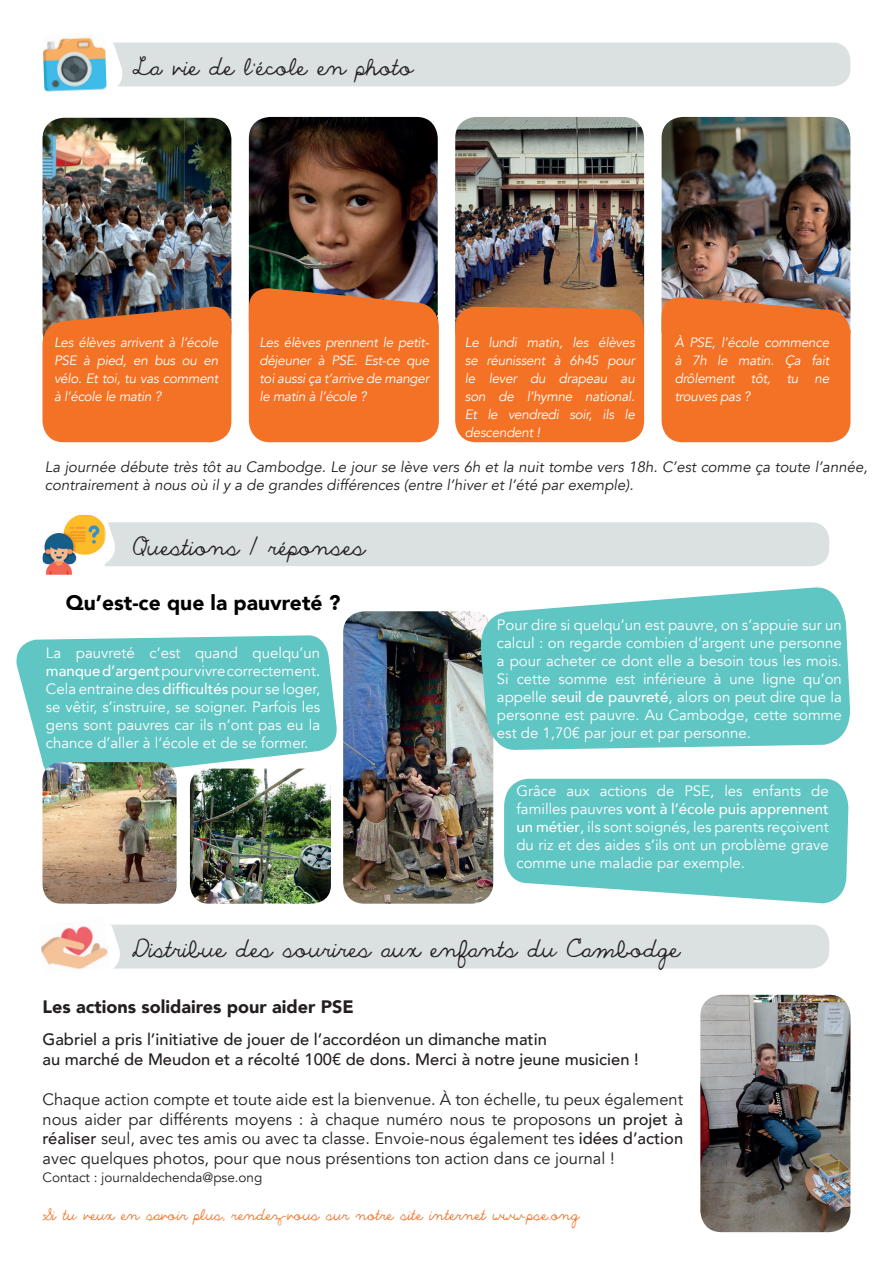
<style>
.page{position:relative;width:893px;height:1263px;background:#fff}
.page>*{position:absolute;margin:0;border:0;box-sizing:border-box;transform-origin:0 0}
.t1{font:21px "The Only Exception";letter-spacing:-.01em;color:#231f20}
.t2{font:900 21px "Avenir";color:#000}
.t3{font:900 18px "Avenir";color:#231f20}
.t4{font:16.5px/19.8px "Avenir";color:#231f20;text-align:justify}
.t5{font:500 16.5px/19.8px "Avenir";color:#231f20}
.t6{font:15px/18px "Avenir";color:#fff;text-align:justify}
.t7{font:italic 15px/18px "Avenir";color:#231f20}
.t8{font:italic 13.5px/18px "Avenir";letter-spacing:-.02em;color:#fff;text-align:justify}
.t9{font:13.5px "The Only Exception";color:#f37226}
.t10{font:13.5px "Avenir";color:#231f20}
.s1{font-weight:500}
</style>
<div class="page">
<div style="left:66px;top:43px;width:784px;height:43px;background:#dbe0e1;border-radius:18px"></div>
<svg style="left:107px;top:42px;width:21px;height:45px"></svg>
<div style="left:45px;top:522px;width:784px;height:44px;background:#dbe0e1;border-radius:18px"></div>
<div style="left:45px;top:925px;width:784px;height:43px;background:#dbe0e1;border-radius:18px"></div>
<img style="left:662px;top:117px;width:188px;height:178px">
<img style="left:249px;top:117px;width:189px;height:169px">
<svg style="left:249px;top:286px;width:190px;height:156px;background:#e8712b"></svg>
<svg style="left:662px;top:295px;width:188px;height:147px;background:#eb722b"></svg>
<svg style="left:109px;top:924px;width:16px;height:45px"></svg>
<img style="left:41px;top:925px;width:68px;height:44px">
<img style="left:43px;top:118px;width:188px;height:187px">
<img style="left:455px;top:117px;width:189px;height:189px">
<img style="left:43px;top:37px;width:64px;height:55px">
<svg style="left:42px;top:514px;width:78px;height:61px"></svg>
<img style="left:43px;top:515px;width:61px;height:59px">
<img style="left:700px;top:995px;width:150px;height:237px">
<svg style="left:42px;top:305px;width:189px;height:137px;background:#e7712c"></svg>
<div style="left:455px;top:306px;width:189px;height:136px;background:#f37226"></div>
<img style="left:343px;top:611px;width:150px;height:293px">
<svg style="left:16px;top:635px;width:321px;height:147px;background:#73cdcb"></svg>
<svg style="left:478px;top:587px;width:372px;height:165px;background:#74ccca"></svg>
<img style="left:190px;top:768px;width:141px;height:136px">
<svg style="left:504px;top:779px;width:344px;height:124px;background:#6ecbc9"></svg>
<img style="left:43px;top:762px;width:134px;height:142px">
<h1 class="t1" style="left:133px;top:55px;width:282px">La vie de l’école en photo</h1>
<p class="t8" style="left:259px;top:334px;width:171px">Les élèves prennent le petit&shy;déjeuner à PSE. Est-ce que toi aussi ça t’arrive de manger le matin à l’école ?</p>
<p class="t8" style="left:54px;top:334px;width:166px">Les élèves arrivent à l’école PSE à pied, en bus ou en vélo. Et toi, tu vas comment à l’école le matin ?</p>
<p class="t8" style="left:465px;top:334px;width:171px">Le lundi matin, les élèves se réunissent à 6h45 pour le lever du drapeau au son de l’hymne national.<br>Et le vendredi soir, ils le descendent !</p>
<p class="t8" style="left:675px;top:334px;width:156px">À PSE, l’école commence à 7h le matin. Ça fait drôlement tôt, tu ne trouves pas ?</p>
<p class="t7" style="left:45px;top:458px;width:824px">La journée débute très tôt au Cambodge. Le jour se lève vers 6h et la nuit tombe vers 18h. C’est comme ça toute l’année, contrairement à nous où il y a de grandes différences (entre l’hiver et l’été par exemple).</p>
<h1 class="t1" style="left:133px;top:535px;width:234px">Questions / réponses</h1>
<h1 class="t2" style="left:66px;top:585px;width:276px">Qu’est-ce que la pauvreté ?</h1>
<p class="t6" style="left:46px;top:644px;width:276px">La pauvreté c’est quand quelqu’un <span class="s1">manque d’argent</span> pour vivre correctement.<br>Cela entraine des <span class="s1">difficultés</span> pour se loger, se vêtir, s’instruire, se soigner. Parfois les gens sont pauvres car ils n’ont pas eu la chance d’aller à l’école et de se former.</p>
<p class="t6" style="left:497px;top:616px;width:346px">Pour dire si quelqu’un est pauvre, on s’appuie sur un calcul : on regarde combien d’argent une personne a pour acheter ce dont elle a besoin tous les mois.<br>Si cette somme est inférieure à une ligne qu’on appelle <span class="s1">seuil de pauvreté</span>, alors on peut dire que la personne est pauvre. Au Cambodge, cette somme est de 1,70€ par jour et par personne.</p>
<p class="t6" style="left:516px;top:782px;width:314px">Grâce aux actions de PSE, les enfants de familles pauvres <span class="s1">vont à l’école puis apprennent un métier</span>, ils sont soignés, les parents reçoivent du riz et des aides s’ils ont un problème grave comme une maladie par exemple.</p>
<h1 class="t1" style="left:133px;top:937px;width:549px">Distribue des sourires aux enfants du Cambodge</h1>
<p class="t3" style="left:43px;top:991px;width:313px">Les actions solidaires pour aider PSE</p>
<p class="t5" style="left:43px;top:1029px;width:598px">Gabriel a pris l’initiative de jouer de l’accordéon un dimanche matin<br>au marché de Meudon et a récolté 100€ de dons. Merci à notre jeune musicien !</p>
<p class="t4" style="left:43px;top:1089px;width:642px">Chaque action compte et toute aide est la bienvenue. À ton échelle, tu peux également nous aider par différents moyens : à chaque numéro nous te proposons <span class="s1">un projet à réaliser</span> seul, avec tes amis ou avec ta classe. Envoie-nous également tes <span class="s1">idées d’action </span>avec quelques photos, pour que nous présentions ton action dans ce journal !</p>
<p class="t10" style="left:43px;top:1169px;width:221px">Contact : journaldechenda@pse.ong</p>
<p class="t9" style="left:43px;top:1207px;width:538px">Si tu veux en savoir plus, rendez-vous sur notre site internet www.pse.ong</p>
</div>
